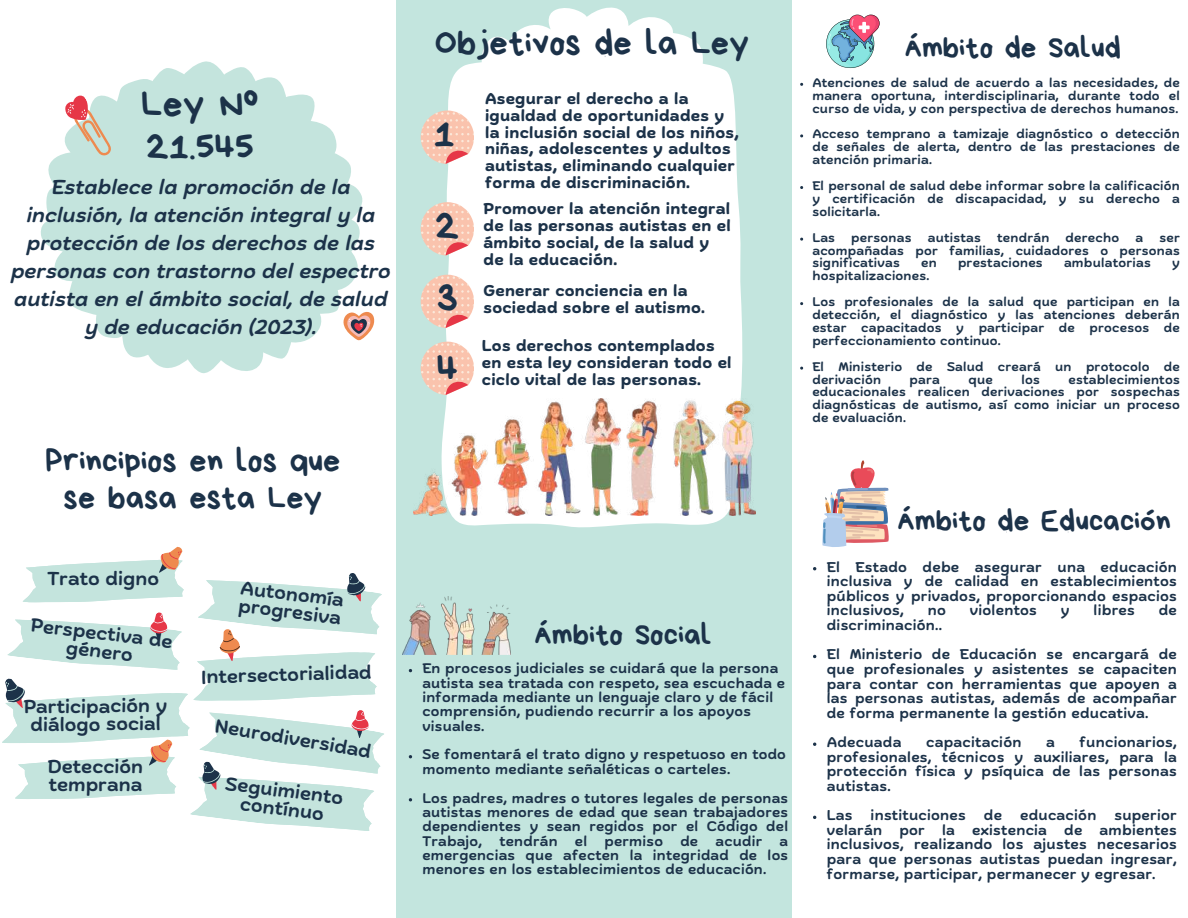
<style>
.page{position:relative;width:1188px;height:918px;background:#fff}
.page>*{position:absolute;margin:0;border:0;box-sizing:border-box;transform-origin:0 0}
.t1{font:41.55px/71.1px "Bryndan Write";color:#1c3249}
.t2{font:39.3px/43.2px "Bryndan Write";color:#1c3249}
.t3{font:36.3px "Bryndan Write";color:#1c3249}
.t4{font:33.9px/37.2px "Bryndan Write";color:#1c3249;text-align:center}
.t5{font:30.9px "Bryndan Write";color:#1c3249}
.t6{font:italic 600 20.1px/28.2px "Biski";color:#1c3249;text-align:center}
.t7{font:600 18.6px/18px "Biski";letter-spacing:-.005em;color:#1c3249;text-align:center}
.t8{font:700 15.6px/16.8px "Biski";letter-spacing:.015em;color:#1c3249}
.t9{font:600 14.1px/14.7px "Biski";letter-spacing:.015em;color:#1c3249;text-align:justify}
.t10{font:600 13.8px/14.4px "Biski";letter-spacing:.015em;color:#1c3249}
.t11{font:600 12.45px/12.9px "Biski";letter-spacing:.015em;color:#1c3249;text-align:justify}
</style>
<div class="page">
<div style="left:396px;top:0;width:396px;height:918px;background:#c3e5de"></div>
<svg style="left:441px;top:7px;width:302px;height:521px;fill:#fff"></svg>
<div style="left:470px;top:97px;width:247px;height:302px;background:#fff"></div>
<svg style="left:41px;top:61px;width:322px;height:312px"></svg>
<div style="left:76px;top:89px;width:256px;height:258px;background:#c4e4dd"></div>
<div style="left:116px;top:172px;width:183px;height:99px;background:#c4e4dd"></div>
<svg style="left:341px;top:312px;width:34px;height:30px"></svg>
<svg style="left:61px;top:92px;width:55px;height:69px"></svg>
<svg style="left:421px;top:111px;width:53px;height:52px;background:#f4c9b9"></svg>
<svg style="left:421px;top:202px;width:53px;height:53px;background:#f4c9ba"></svg>
<svg style="left:421px;top:275px;width:53px;height:53px;background:#f4c9ba"></svg>
<svg style="left:2px;top:547px;width:382px;height:284px"></svg>
<svg style="left:421px;top:342px;width:53px;height:52px;background:#f4c9b9"></svg>
<img style="left:414px;top:399px;width:342px;height:117px">
<img style="left:402px;top:597px;width:108px;height:57px">
<svg style="left:826px;top:14px;width:54px;height:54px"></svg>
<svg style="left:822px;top:460px;width:67px;height:87px"></svg>
<h2 class="t2" style="left:141px;top:82px;width:119px">Ley N°<br>21.545</h2>
<h3 class="t6" style="left:11px;top:174px;width:381px">Establece la promoción de la inclusión, la atención integral y la protección de los derechos de las personas con trastorno del espectro autista en el ámbito social, de salud y de educación (2023).</h3>
<h3 class="t4" style="left:45px;top:442px;width:297px">Principios en los que se basa esta Ley</h3>
<h3 class="t7" style="left:47px;top:572px;width:113px">Trato digno</h3>
<h3 class="t7" style="left:32px;top:617px;width:144px;rotate:7deg">Perspectiva de género</h3>
<h3 class="t7" style="left:24px;top:699px;width:145px">Participación y diálogo social</h3>
<h3 class="t7" style="left:48px;top:759px;width:97px;text-align:left">Detección temprana</h3>
<h3 class="t7" style="left:241px;top:580px;width:106px;text-align:left;rotate:7deg">Autonomía progresiva</h3>
<h3 class="t7" style="left:201px;top:670px;width:172px;rotate:-2deg">Intersectorialidad</h3>
<h3 class="t7" style="left:216px;top:719px;width:160px;rotate:9deg">Neurodiversidad</h3>
<h3 class="t7" style="left:227px;top:776px;width:120px;rotate:7deg">Seguimiento contínuo</h3>
<h3 class="t3" style="left:435px;top:25px;width:316px">Objetivos de la Ley</h3>
<h1 class="t1" style="left:434px;top:99px;width:23px">1</h1>
<h1 class="t1" style="left:435px;top:191px;width:26px">2<br>3</h1>
<h1 class="t1" style="left:436px;top:333px;width:23px">4</h1>
<p class="t8" style="left:485px;top:92px;width:255px">Asegurar el derecho a la igualdad de oportunidades y la inclusión social de los niños, niñas, adolescentes y adultos autistas, eliminando cualquier forma de discriminación.</p>
<p class="t8" style="left:484px;top:202px;width:249px">Promover la atención integral de las personas autistas en el ámbito social, de la salud y de la educación.</p>
<p class="t8" style="left:484px;top:283px;width:223px">Generar conciencia en la sociedad sobre el autismo.</p>
<p class="t8" style="left:482px;top:339px;width:251px">Los derechos contemplados en esta ley consideran todo el ciclo vital de las personas.</p>
<h3 class="t5" style="left:905px;top:33px;width:218px">Ámbito de Salud</h3>
<p class="t11" style="left:812px;top:77px;width:369px">Atenciones de salud de acuerdo a las necesidades, de manera oportuna, interdisciplinaria, durante todo el curso de vida, y con perspectiva de derechos humanos.</p>
<p class="t11" style="left:812px;top:129px;width:369px">Acceso temprano a tamizaje diagnóstico o detección de señales de alerta, dentro de las prestaciones de atención primaria.</p>
<p class="t11" style="left:812px;top:180px;width:369px">El personal de salud debe informar sobre la calificación y certificación de discapacidad, y su derecho a solicitarla.</p>
<p class="t11" style="left:812px;top:232px;width:24px">Las</p>
<p class="t11" style="left:851px;top:232px;width:62px">personas</p>
<p class="t11" style="left:928px;top:232px;width:55px">autistas</p>
<p class="t11" style="left:997px;top:232px;width:54px">tendrán</p>
<p class="t11" style="left:1066px;top:232px;width:55px">derecho</p>
<p class="t11" style="left:1135px;top:232px;width:9px">a</p>
<p class="t11" style="left:812px;top:232px;width:369px;text-indent:347px">ser acompañadas por familias, cuidadores o personas significativas</p>
<p class="t11" style="left:921px;top:258px;width:17px">en</p>
<p class="t11" style="left:958px;top:258px;width:86px">prestaciones</p>
<p class="t11" style="left:1064px;top:258px;width:88px">ambulatorias</p>
<p class="t11" style="left:1172px;top:258px;width:9px">y</p>
<p class="t11" style="left:812px;top:264px;width:369px;line-height:25.8px">hospitalizaciones.<br>Los profesionales de la salud que participan en la</p>
<p class="t11" style="left:812px;top:309px;width:369px">detección, el diagnóstico y las atenciones deberán estar capacitados y participar de procesos de perfeccionamiento continuo.</p>
<p class="t11" style="left:812px;top:361px;width:369px">El Ministerio de Salud creará un protocolo de derivación</p>
<p class="t11" style="left:812px;top:374px;width:369px;text-indent:256px">establecimientos educacionales realicen derivaciones por sospechas diagnósticas de autismo, así como iniciar un proceso de evaluación.</p>
<p class="t11" style="left:910px;top:374px;width:32px">para</p>
<p class="t11" style="left:969px;top:374px;width:26px">que</p>
<p class="t11" style="left:1021px;top:374px;width:20px">los</p>
<h3 class="t5" style="left:535px;top:619px;width:178px">Ámbito Social</h3>
<p class="t10" style="left:422px;top:663px;width:364px">En procesos judiciales se cuidará que la persona autista sea tratada con respeto, sea escuchada e informada mediante un lenguaje claro y de fácil comprensión, pudiendo recurrir a los apoyos visuales.</p>
<p class="t10" style="left:422px;top:749px;width:365px">Se fomentará el trato digno y respetuoso en todo momento mediante señaléticas o carteles.</p>
<p class="t10" style="left:422px;top:792px;width:367px;text-align:justify">Los padres, madres o tutores legales de personas autistas menores de edad que sean trabajadores dependientes y sean regidos por el Código del Trabajo,</p>
<p class="t10" style="left:499px;top:835px;width:89px">tendrán el</p>
<p class="t10" style="left:605px;top:835px;width:159px">permiso de acudir</p>
<p class="t10" style="left:422px;top:835px;width:367px;text-align:justify;text-indent:357px">a emergencias que afecten la integridad de los menores en los establecimientos de educación.</p>
<h3 class="t5" style="left:897px;top:505px;width:275px">Ámbito de Educación</h3>
<p class="t9" style="left:827px;top:561px;width:352px">El Estado debe asegurar una educación inclusiva y de calidad en establecimientos públicos y privados, proporcionando espacios inclusivos,</p>
<p class="t9" style="left:928px;top:605px;width:20px">no</p>
<p class="t9" style="left:970px;top:605px;width:69px">violentos</p>
<p class="t9" style="left:1061px;top:605px;width:10px">y</p>
<p class="t9" style="left:1094px;top:605px;width:43px">libres</p>
<p class="t9" style="left:1159px;top:605px;width:20px">de</p>
<p class="t9" style="left:827px;top:612px;width:352px;line-height:29.2px">discriminación..<br>El Ministerio de Educación se encargará de</p>
<p class="t9" style="left:827px;top:663px;width:352px">que profesionales y asistentes se capaciten para contar con herramientas que apoyen a las personas autistas, además de acompañar de forma permanente la gestión educativa.</p>
<p class="t9" style="left:827px;top:736px;width:76px">Adecuada</p>
<p class="t9" style="left:926px;top:736px;width:97px">capacitación</p>
<p class="t9" style="left:1046px;top:736px;width:10px">a</p>
<p class="t9" style="left:827px;top:736px;width:352px;text-indent:253px">funcionarios, profesionales, técnicos y auxiliares, para la protección física y psíquica de las personas autistas.</p>
<p class="t9" style="left:827px;top:809px;width:27px">Las</p>
<p class="t9" style="left:871px;top:809px;width:97px">instituciones</p>
<p class="t9" style="left:984px;top:809px;width:20px">de</p>
<p class="t9" style="left:1020px;top:809px;width:78px">educación</p>
<p class="t9" style="left:827px;top:809px;width:352px;text-indent:288px">superior velarán por la existencia de ambientes inclusivos, realizando los ajustes necesarios para que personas autistas puedan ingresar, formarse, participar, permanecer y egresar.</p>
</div>
